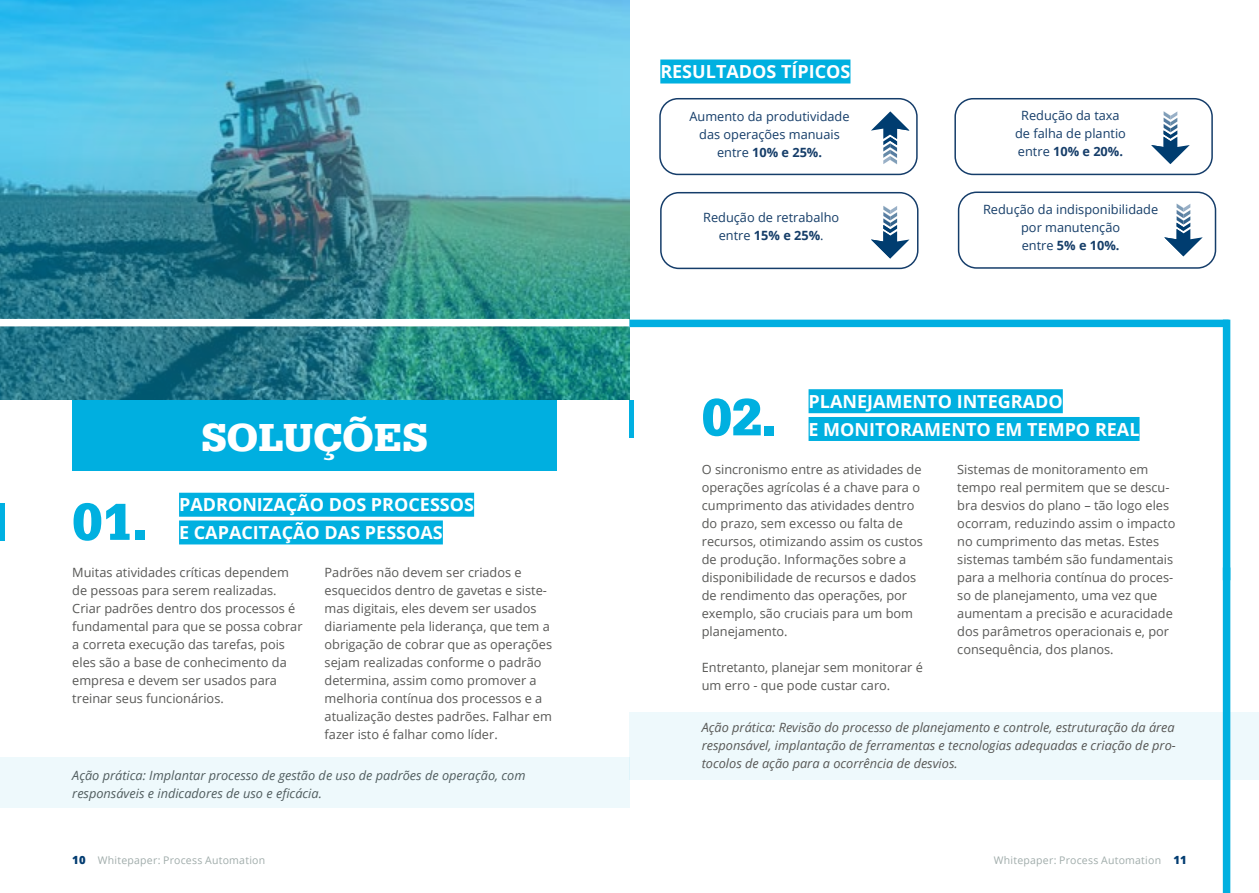
<style>
.page{position:relative;width:1259px;height:893px;background:#fff}
.page>*{position:absolute;margin:0;border:0;box-sizing:border-box;transform-origin:0 0}
.t1{font:700 54px "Serifa";color:#00b0e0}
.t2{font:700 40.5px "Serifa";color:#fff}
.t3{font:700 18px "Open Sans";color:#fff}
.t4{font:12.75px/18px "Open Sans";color:#585856}
.t5{font:italic 12.75px/18px "Open Sans";color:#585856}
.t6{font:12.75px/18px "Open Sans";color:#153d69;text-align:center}
.t7{font:12.75px/18px "Open Sans";color:#153d68;text-align:center}
.t8{font:800 11.25px "Open Sans";color:#003b70}
.t9{font:10.5px "Open Sans";letter-spacing:.02em;color:#a0acaa}
.s1{font-weight:700}
</style>
<div class="page">
<div style="left:954px;top:98px;width:258px;height:77px;border:2px solid #153d6a;border-radius:18px"></div>
<div style="left:659px;top:98px;width:258px;height:77px;border:2px solid #153d6a;border-radius:18px"></div>
<div style="left:72px;top:400px;width:485px;height:70px;background:#00afe0"></div>
<div style="left:179px;top:493px;width:295px;height:24px;background:#00b0e0"></div>
<div style="left:179px;top:520px;width:264px;height:24px;background:#00b0e0"></div>
<div style="left:0;top:758px;width:629px;height:50px;background:#eef9fc"></div>
<hr style="left:0;top:503px;width:4px;height:38px;background:#00b0e2">
<img style="left:0;top:0;width:629px;height:400px">
<div style="left:958px;top:192px;width:258px;height:77px;border:2px solid #153d6a;border-radius:18px"></div>
<div style="left:660px;top:192px;width:258px;height:77px;border:2px solid #153d6a;border-radius:18px"></div>
<svg style="left:871px;top:111px;width:38px;height:53px"></svg>
<svg style="left:1151px;top:111px;width:38px;height:53px"></svg>
<svg style="left:871px;top:206px;width:38px;height:53px"></svg>
<svg style="left:1164px;top:204px;width:38px;height:52px"></svg>
<div style="left:660px;top:60px;width:190px;height:24px;background:#00b0e0"></div>
<div style="left:808px;top:389px;width:254px;height:24px;background:#00b0e0"></div>
<div style="left:808px;top:417px;width:331px;height:24px;background:#00b0e0"></div>
<div style="left:629px;top:712px;width:630px;height:68px;background:#eef9fc"></div>
<div style="left:629px;top:400px;width:5px;height:38px;background:#00b0e2"></div>
<div style="left:1222px;top:320px;width:8px;height:260px;background:#00b0e0"></div>
<div style="left:1222px;top:567px;width:8px;height:326px;background:#00b0e0"></div>
<div style="left:0;top:319px;width:629px;height:7px;background:#fff"></div>
<div style="left:629px;top:320px;width:599px;height:7px;background:#00afe1"></div>
<h3 class="t3" style="left:660px;top:59px;width:192px">RESULTADOS TÍPICOS</h3>
<p class="t6" style="left:689px;top:107px;width:162px">Aumento da produtividade das operações manuais entre <span class="s1">10% e 25%.</span></p>
<p class="t6" style="left:1015px;top:106px;width:112px">Redução da taxa de falha de plantio entre <span class="s1">10% e 20%.</span></p>
<h1 class="t1" style="left:72px;top:490px;width:76px">01.</h1>
<h2 class="t2" style="left:201px;top:414px;width:228px">SOLUÇÕES</h2>
<h3 class="t3" style="left:179px;top:492px;width:296px">PADRONIZAÇÃO DOS PROCESSOS</h3>
<h3 class="t3" style="left:179px;top:520px;width:265px">E CAPACITAÇÃO DAS PESSOAS</h3>
<p class="t4" style="left:72px;top:563px;width:232px">Muitas atividades críticas dependem de pessoas para serem realizadas.<br>Criar padrões dentro dos processos é fundamental para que se possa cobrar a correta execução das tarefas, pois eles são a base de conhecimento da empresa e devem ser usados para treinar seus funcionários.</p>
<p class="t4" style="left:325px;top:563px;width:229px">Padrões não devem ser criados e esquecidos dentro de gavetas e siste&shy;mas digitais, eles devem ser usados diariamente pela liderança, que tem a obrigação de cobrar que as operações sejam realizadas conforme o padrão determina, assim como promover a melhoria contínua dos processos e a atualização destes padrões. Falhar em fazer isto é falhar como líder.</p>
<p class="t5" style="left:72px;top:766px;width:455px">Ação prática: Implantar processo de gestão de uso de padrões de operação, com responsáveis e indicadores de uso e eficácia.</p>
<p class="t7" style="left:703px;top:208px;width:137px">Redução de retrabalho entre <span class="s1">15% e 25%</span>.</p>
<p class="t7" style="left:983px;top:200px;width:177px">Redução da indisponibilidade por manutenção<br>entre <span class="s1">5% e 10%.</span></p>
<h3 class="t3" style="left:808px;top:389px;width:256px">PLANEJAMENTO INTEGRADO</h3>
<h1 class="t1" style="left:702px;top:385px;width:76px">02.</h1>
<h3 class="t3" style="left:808px;top:416px;width:332px">E MONITORAMENTO EM TEMPO REAL</h3>
<p class="t4" style="left:702px;top:460px;width:222px">O sincronismo entre as atividades de operações agrícolas é a chave para o cumprimento das atividades dentro do prazo, sem excesso ou falta de recursos, otimizando assim os custos de produção. Informações sobre a disponibilidade de recursos e dados de rendimento das operações, por exemplo, são cruciais para um bom planejamento.</p>
<p class="t4" style="left:702px;top:658px;width:222px">Entretanto, planejar sem monitorar é um erro - que pode custar caro.</p>
<p class="t4" style="left:957px;top:460px;width:220px">Sistemas de monitoramento em tempo real permitem que se descu&shy;bra desvios do plano – tão logo eles ocorram, reduzindo assim o impacto no cumprimento das metas. Estes sistemas também são fundamentais para a melhoria contínua do proces&shy;so de planejamento, uma vez que aumentam a precisão e acuracidade dos parâmetros operacionais e, por consequência, dos planos.</p>
<p class="t5" style="left:702px;top:718px;width:475px;text-align:justify">Ação prática: Revisão do processo de planejamento e controle, estruturação da área responsável, implantação de ferramentas e tecnologias adequadas e criação de pro&shy;tocolos de ação para a ocorrência de desvios.</p>
<p class="t8" style="left:72px;top:851px;width:15px">10</p>
<p class="t8" style="left:1173px;top:851px;width:15px">11</p>
<p class="t9" style="left:98px;top:853px;width:169px">Whitepaper: Process Automation</p>
<p class="t9" style="left:993px;top:853px;width:169px">Whitepaper: Process Automation</p>
</div>
